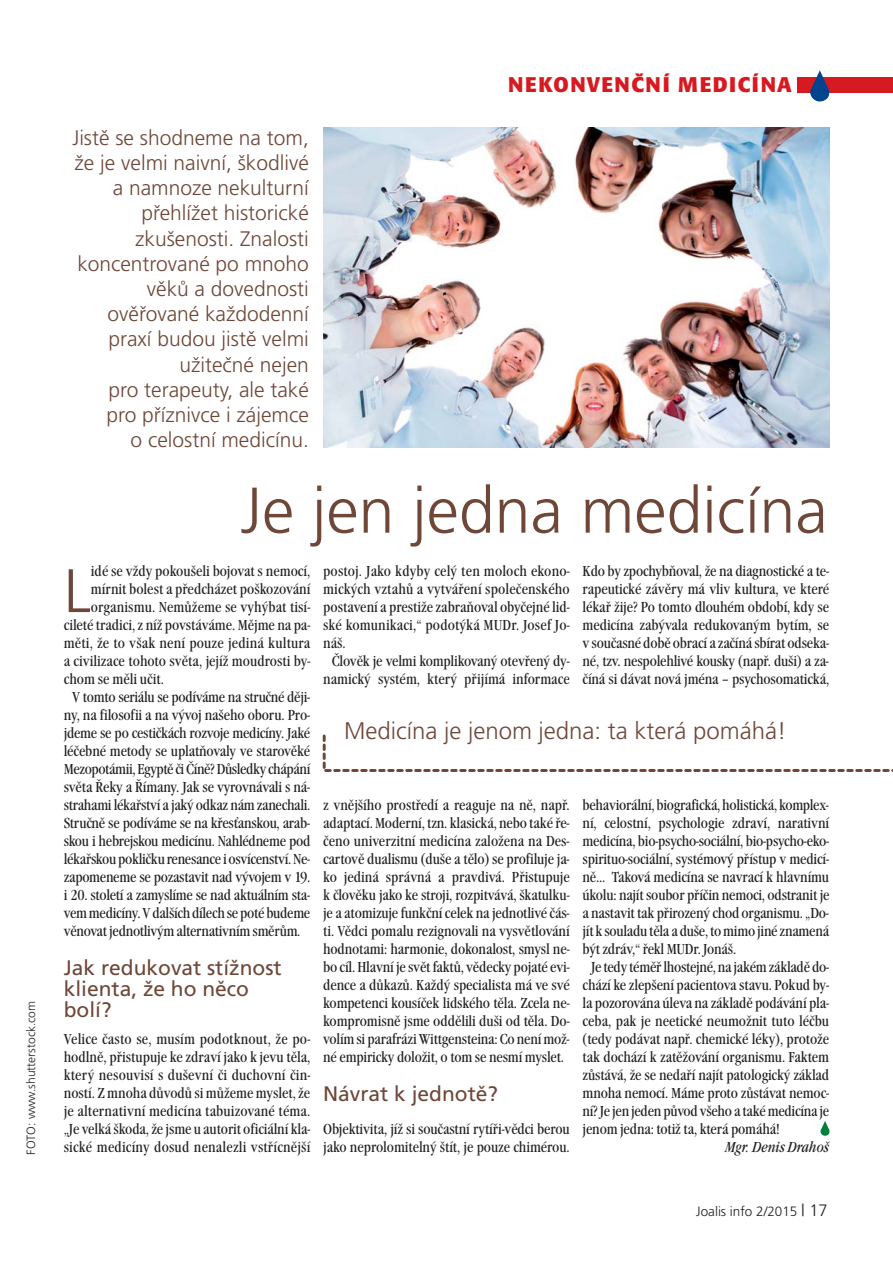
<style>
.page{position:relative;width:893px;height:1263px;background:#fff}
.page>*{position:absolute;margin:0;border:0;box-sizing:border-box;transform-origin:0 0}
.t1{font:300 64.5px "Frutiger CE";color:#6e4739}
.t2{font:300 61.35px "Frutiger CE";color:#6e4739}
.t3{font:300 24px "Frutiger CE";color:#6e4739}
.t4{font:300 21px/25.2px "Frutiger CE";color:#6e4739;text-align:right}
.t5{font:21px/21px "Frutiger CE";color:#6e4739}
.t6{font:700 21px "Formata CE";letter-spacing:.07em;color:#d71920}
.t7{font:condensed 15px/18px "Garamond Itc TCE";letter-spacing:-.01em;color:#231f20;text-align:justify}
.t8{font:condensed 15px "Garamond Itc TCE";letter-spacing:.01em;color:#231f20}
.t9{font:italic condensed 15px "Garamond Itc TCE";letter-spacing:-.01em;color:#231f20}
.t10{font:300 13.5px "Frutiger CE";color:#231f20}
.t11{font:300 12px "Frutiger CE";color:#231f20}
.s1{font-size:16.5px}
</style>
<div class="page">
<svg style="left:323px;top:734px;width:570px;height:38px"></svg>
<img style="left:323px;top:128px;width:506px;height:320px">
<svg style="left:820px;top:1121px;width:10px;height:15px"></svg>
<div style="left:797px;top:77px;width:96px;height:15px;background:#d71920"></div>
<svg style="left:810px;top:70px;width:19px;height:32px"></svg>
<p class="t11" style="left:26px;top:1155px;width:155px;rotate:-90deg">FOTO: www.shutterstock.com</p>
<h3 class="t6" style="left:508px;top:75px;width:285px">NEKONVENČNÍ MEDICÍNA</h3>
<p class="t4" style="left:72px;top:127px;width:238px">Jistě se shodneme na tom, že je velmi naivní, škodlivé a namnoze nekulturní přehlížet historické zkušenosti. Znalosti koncentrované po mnoho věků a dovednosti ověřované každodenní praxí budou jistě velmi užitečné nejen<br>pro terapeuty, ale také<br>pro příznivce i zájemce<br>o celostní medicínu.</p>
<h1 class="t1" style="left:241px;top:484px;width:588px">Je jen jedna medicína</h1>
<h2 class="t2" style="left:64px;top:566px;width:29px">L</h2>
<p class="t7" style="left:91px;top:563px;width:221px">idé se vždy pokoušeli bojovat s nemocí,</p>
<p class="t7" style="left:91px;top:581px;width:221px">mírnit bolest a předcházet poškozování</p>
<p class="t7" style="left:91px;top:599px;width:221px">organismu. Nemůžeme se vyhýbat tisí-</p>
<p class="t7" style="left:64px;top:617px;width:248px">cileté tradici, z níž povstáváme. Mějme na pa-</p>
<p class="t8" style="left:64px;top:637px;width:248px">měti, že to však není pouze jediná kultura</p>
<p class="t7" style="left:64px;top:653px;width:248px">a civilizace tohoto světa, jejíž moudrosti by-</p>
<p class="t7" style="left:64px;top:671px;width:102px">chom se měli učit.</p>
<p class="t7" style="left:72px;top:689px;width:239px">V tomto seriálu se podíváme na stručné ději-</p>
<p class="t7" style="left:64px;top:707px;width:248px">ny, na filosofii a na vývoj našeho oboru. Pro-</p>
<p class="t7" style="left:64px;top:725px;width:248px">jdeme se po cestičkách rozvoje medicíny. Jaké</p>
<p class="t7" style="left:64px;top:743px;width:248px">léčebné metody se uplatňovaly ve starověké</p>
<p class="t7" style="left:64px;top:761px;width:248px">Mezopotámii, Egyptě či Číně? Důsledky chápání</p>
<p class="t7" style="left:64px;top:779px;width:248px">světa Řeky a Římany. Jak se vyrovnávali s ná-</p>
<p class="t7" style="left:64px;top:797px;width:248px">strahami lékařství a jaký odkaz nám zanechali.</p>
<p class="t7" style="left:64px;top:815px;width:248px">Stručně se podíváme se na křesťanskou, arab-</p>
<p class="t7" style="left:64px;top:833px;width:248px">skou i hebrejskou medicínu. Nahlédneme pod</p>
<p class="t7" style="left:64px;top:851px;width:248px">lékařskou pokličku renesance i osvícenství. Ne-</p>
<p class="t7" style="left:64px;top:869px;width:248px">zapomeneme se pozastavit nad vývojem v 19.</p>
<p class="t7" style="left:64px;top:887px;width:248px">i 20. století a zamyslíme se nad aktuálním sta-</p>
<p class="t7" style="left:64px;top:905px;width:248px">vem medicíny. V dalších dílech se poté budeme</p>
<p class="t7" style="left:64px;top:923px;width:238px">věnovat jednotlivým alternativním směrům.</p>
<h3 class="t5" style="left:64px;top:959px;width:219px">Jak redukovat stížnost klienta, že ho něco bolí?</h3>
<p class="t7" style="left:64px;top:1031px;width:248px">Velice často se, musím podotknout, že po&shy;hodlně, přistupuje ke zdraví jako k jevu těla, který nesouvisí s duševní či duchovní čin&shy;ností. Z mnoha důvodů si můžeme myslet, že je alternativní medicína tabuizované téma. „Je velká škoda, že jsme u autorit oficiální kla&shy;sické medicíny dosud nenalezli vstřícnější</p>
<p class="t8" style="left:323px;top:565px;width:248px">postoj. Jako kdyby celý ten moloch ekono-</p>
<p class="t8" style="left:323px;top:583px;width:248px">mických vztahů a vytváření společenského</p>
<p class="t7" style="left:323px;top:599px;width:248px">postavení a prestiže zabraňoval obyčejné lid-</p>
<p class="t8" style="left:323px;top:619px;width:248px">ské komunikaci,“ podotýká MUDr. Josef Jo-</p>
<p class="t7" style="left:323px;top:635px;width:24px">náš.</p>
<p class="t7" style="left:332px;top:653px;width:240px">Člověk je velmi komplikovaný otevřený dy-</p>
<p class="t7" style="left:323px;top:671px;width:248px">namický systém, který přijímá informace</p>
<p class="t7" style="left:583px;top:563px;width:248px">Kdo by zpochybňoval, že na diagnostické a te&shy;rapeutické závěry má vliv kultura, ve které lékař žije? Po tomto dlouhém období, kdy se medicína zabývala redukovaným bytím, se v současné době obrací a začíná sbírat odseka&shy;né, tzv. nespolehlivé kousky (např. duši) a za&shy;číná si dávat nová jména – psychosomatická,</p>
<h3 class="t3" style="left:344px;top:721px;width:444px">Medicína je jenom jedna: ta která pomáhá!</h3>
<p class="t7" style="left:323px;top:797px;width:248px">z vnějšího prostředí a reaguje na ně, např. adaptací. Moderní, tzn. klasická, nebo také ře&shy;čeno univerzitní medicína založena na Des&shy;cartově dualismu (duše a tělo) se profiluje ja&shy;ko jediná správná a pravdivá. Přistupuje k člověku jako ke stroji, rozpitvává, škatulku&shy;je a atomizuje funkční celek na jednotlivé čás&shy;ti. Vědci pomalu rezignovali na vysvětlování hodnotami: harmonie, dokonalost, smysl ne&shy;bo cíl. Hlavní je svět faktů, vědecky pojaté evi&shy;dence a důkazů. Každý specialista má ve své kompetenci kousíček lidského těla. Zcela ne&shy;kompromisně jsme oddělili duši od těla. Do&shy;volím si parafrázi Wittgensteina: Co není mož&shy;né empiricky doložit, o tom se nesmí myslet.</p>
<h3 class="t5" style="left:323px;top:1085px;width:176px">Návrat k jednotě?</h3>
<p class="t7" style="left:323px;top:1121px;width:248px">Objektivita, jíž si součastní rytíři-vědci berou jako neprolomitelný štít, je pouze chimérou.</p>
<p class="t7" style="left:583px;top:797px;width:248px">behaviorální, biografická, holistická, komplex-</p>
<p class="t7" style="left:583px;top:815px;width:248px">ní, celostní, psychologie zdraví, narativní</p>
<p class="t7" style="left:583px;top:833px;width:248px">medicína, bio-psycho-sociální, bio-psycho-eko-</p>
<p class="t7" style="left:583px;top:851px;width:248px">spirituo-sociální, systémový přístup v medicí-</p>
<p class="t7" style="left:583px;top:869px;width:248px">ně... Taková medicína se navrací k hlavnímu</p>
<p class="t7" style="left:583px;top:887px;width:248px">úkolu: najít soubor příčin nemoci, odstranit je</p>
<p class="t7" style="left:583px;top:905px;width:248px">a nastavit tak přirozený chod organismu. „Do-</p>
<p class="t7" style="left:583px;top:923px;width:248px">jít k souladu těla a duše, to mimo jiné znamená</p>
<p class="t7" style="left:583px;top:941px;width:155px">být zdráv,“ řekl MUDr. Jonáš.</p>
<p class="t7" style="left:591px;top:959px;width:240px">Je tedy téměř lhostejné, na jakém základě do-</p>
<p class="t7" style="left:583px;top:977px;width:248px">chází ke zlepšení pacientova stavu. Pokud by-</p>
<p class="t7" style="left:583px;top:995px;width:248px">la pozorována úleva na základě podávání pla-</p>
<p class="t7" style="left:583px;top:1013px;width:248px">ceba, pak je neetické neumožnit tuto léčbu</p>
<p class="t7" style="left:583px;top:1031px;width:248px">(tedy podávat např. chemické léky), protože</p>
<p class="t7" style="left:583px;top:1049px;width:248px">tak dochází k zatěžování organismu. Faktem</p>
<p class="t7" style="left:583px;top:1067px;width:248px">zůstává, že se nedaří najít patologický základ</p>
<p class="t7" style="left:583px;top:1085px;width:248px">mnoha nemocí. Máme proto zůstávat nemoc-</p>
<p class="t7" style="left:583px;top:1103px;width:248px">ní? Je jen jeden původ všeho a také medicína je</p>
<p class="t7" style="left:583px;top:1121px;width:199px">jenom jedna: totiž ta, která pomáhá!</p>
<p class="t9" style="left:725px;top:1141px;width:106px">Mgr. Denis Drahoš</p>
<p class="t10" style="left:696px;top:1206px;width:133px">Joalis info 2/2015 <span class="s1">| 17</span></p>
</div>
